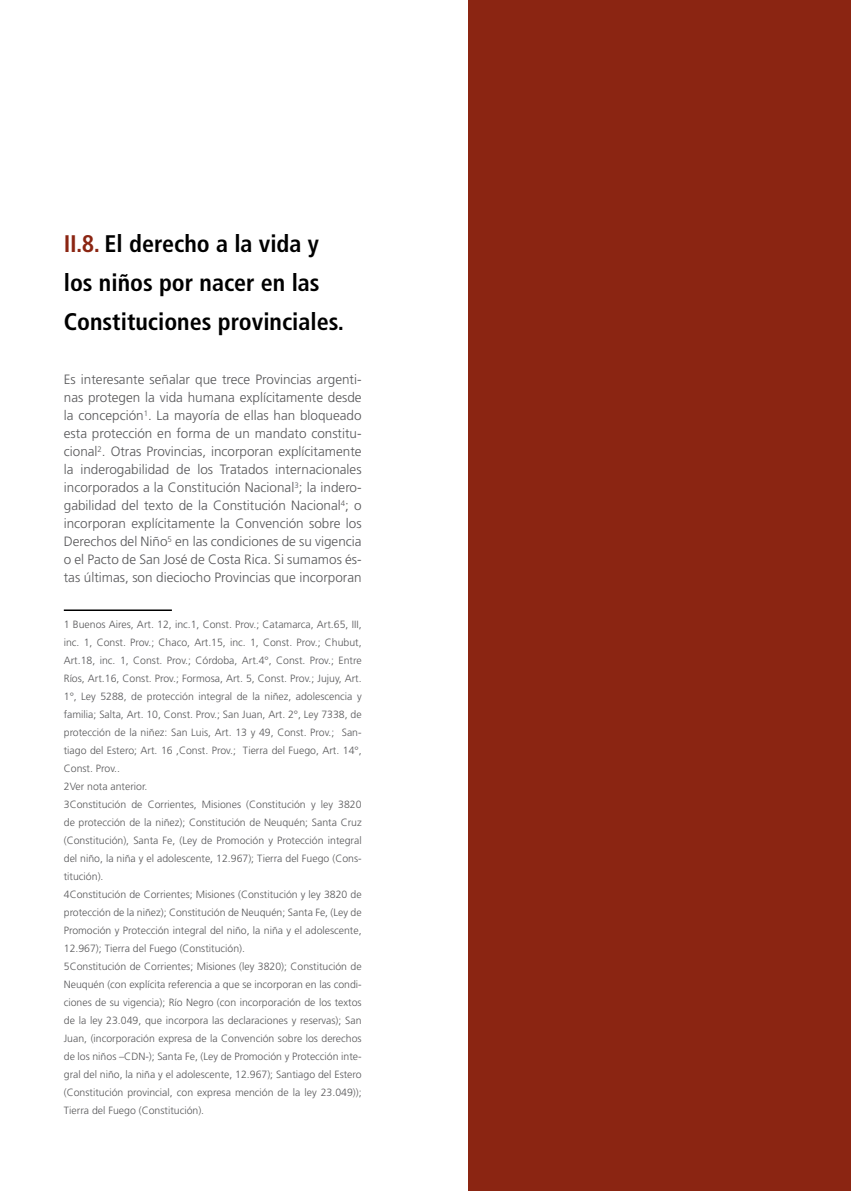
<style>
.page{position:relative;width:851px;height:1191px;background:#fff}
.page>*{position:absolute;margin:0;border:0;box-sizing:border-box;transform-origin:0 0}
.t1{font:700 condensed 24px/39px "Frutiger";color:#000}
.t2{font:300 13.5px/18px "Frutiger";color:#58585a;text-align:justify}
.t3{font:300 10.5px/18px "Frutiger";color:#58585a}
.s1{color:#8b2512}
</style>
<div class="page">
<div style="left:468px;top:0;width:382px;height:1191px;background:#8b2512"></div>
<hr style="left:64px;top:609px;width:108px;height:2px;background:#000">
<h1 class="t1" style="left:64px;top:224px;width:281px"><span class="s1">II.8.</span> El derecho a la vida y los niños por nacer en las<br>Constituciones provinciales.</h1>
<p class="t2" style="left:64px;top:370px;width:299px">Es interesante señalar que trece Provincias argenti&shy;nas protegen la vida humana explícitamente desde la concepción<sup>1</sup>. La mayoría de ellas han bloqueado esta protección en forma de un mandato constitu&shy;cional<sup>2</sup>. Otras Provincias, incorporan explícitamente la inderogabilidad de los Tratados internacionales incorporados a la Constitución Nacional<sup>3</sup>; la indero&shy;gabilidad del texto de la Constitución Nacional<sup>4</sup>; o incorporan explícitamente la Convención sobre los Derechos del Niño<sup>5</sup> en las condiciones de su vigencia o el Pacto de San José de Costa Rica. Si sumamos és&shy;tas últimas, son dieciocho Provincias que incorporan</p>
<p class="t3" style="left:64px;top:615px;width:299px">1 Buenos Aires, Art. 12, inc.1, Const. Prov.; Catamarca, Art.65, III, inc. 1, Const. Prov.; Chaco, Art.15, inc. 1, Const. Prov.; Chubut, Art.18, inc. 1, Const. Prov.; Córdoba, Art.4°, Const. Prov.; Entre Ríos, Art.16, Const. Prov.; Formosa, Art. 5, Const. Prov.; Jujuy, Art.<br>1°, Ley 5288, de protección integral de la niñez, adolescencia y familia; Salta, Art. 10, Const. Prov.; San Juan, Art. 2°, Ley 7338, de protección de la niñez: San Luis, Art. 13 y 49, Const. Prov.; San&shy;tiago del Estero; Art. 16 ,Const. Prov.; Tierra del Fuego, Art. 14°, Const. Prov..<br>2Ver nota anterior.<br>3Constitución de Corrientes, Misiones (Constitución y ley 3820 de protección de la niñez); Constitución de Neuquén; Santa Cruz (Constitución), Santa Fe, (Ley de Promoción y Protección integral del niño, la niña y el adolescente, 12.967); Tierra del Fuego (Cons&shy;titución).<br>4Constitución de Corrientes; Misiones (Constitución y ley 3820 de protección de la niñez); Constitución de Neuquén; Santa Fe, (Ley de Promoción y Protección integral del niño, la niña y el adolescente, 12.967); Tierra del Fuego (Constitución).<br>5Constitución de Corrientes; Misiones (ley 3820); Constitución de Neuquén (con explícita referencia a que se incorporan en las condi&shy;ciones de su vigencia); Río Negro (con incorporación de los textos de la ley 23.049, que incorpora las declaraciones y reservas); San Juan, (incorporación expresa de la Convención sobre los derechos de los niños –CDN-); Santa Fe, (Ley de Promoción y Protección inte&shy;gral del niño, la niña y el adolescente, 12.967); Santiago del Estero (Constitución provincial, con expresa mención de la ley 23.049)); Tierra del Fuego (Constitución).</p>
</div>
